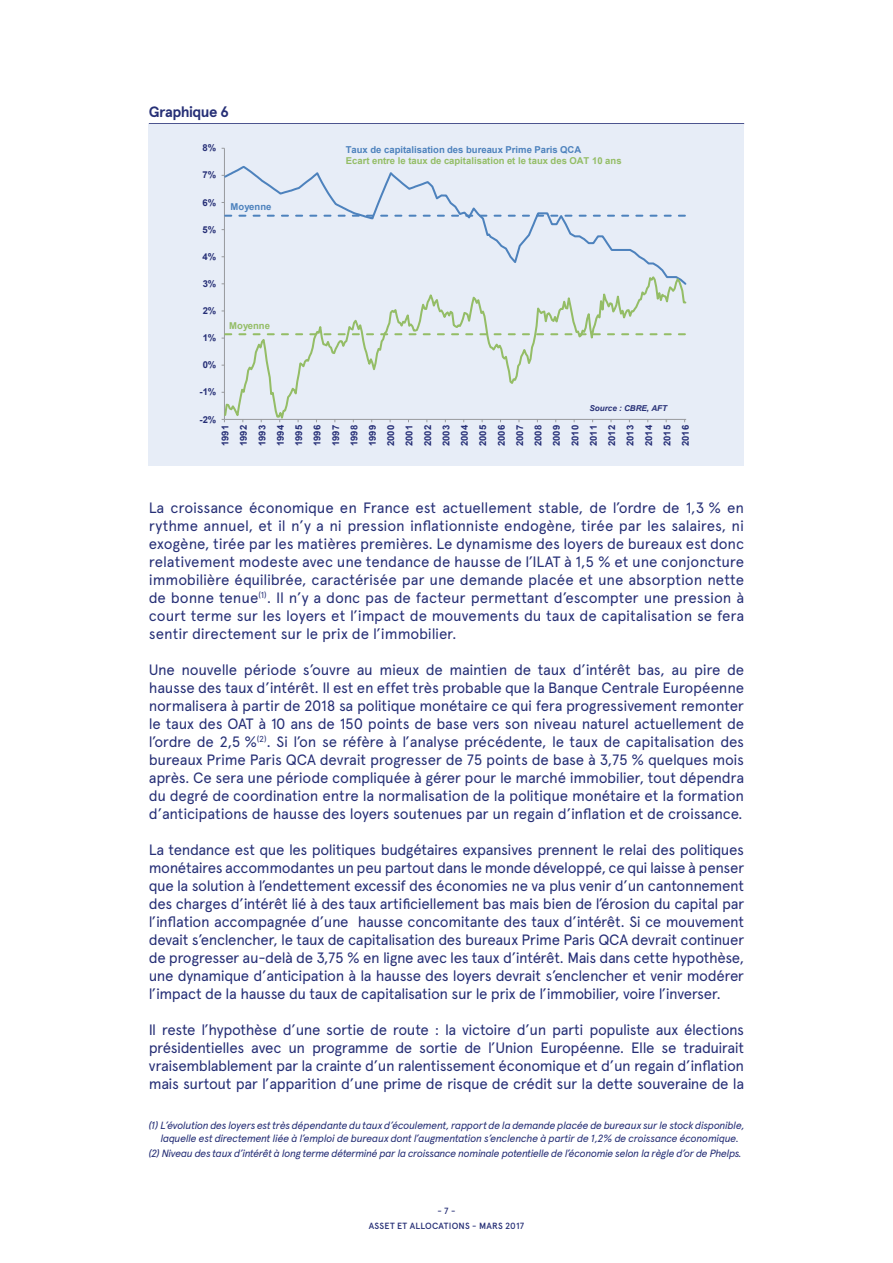
<style>
.page{position:relative;width:893px;height:1263px;background:#fff}
.page>*{position:absolute;margin:0;border:0;box-sizing:border-box;transform-origin:0 0}
.t1{font:15px/18px "Apercu";letter-spacing:-.025em;color:#262f76;text-align:justify}
.t2{font:700 15px "Apercu";letter-spacing:-.035em;color:#262f76}
.t3{font:italic 10.5px/12.8px "Apercu";letter-spacing:-.04em;color:#262f76;text-align:center}
.t4{font:700 9.45px/18.5px "Arial";color:#262f76;text-align:justify}
.t5{font:700 9.45px "Arial";color:#94bd66}
.t6{font:700 9.45px "Arial";color:#4d82bd}
.t7{font:500 9px/15px "Apercu";letter-spacing:.025em;color:#262f76;text-align:center}
.t8{font:italic 700 8.1px "Arial";color:#262f76}
</style>
<div class="page">
<hr style="left:149px;top:123px;width:595px;height:1px;background:#262f76">
<div style="left:149px;top:124px;width:595px;height:342px;background:#e7edf7"></div>
<hr style="left:224px;top:148px;width:1px;height:271px;background:#989a9d">
<svg style="left:222px;top:166px;width:464px;height:119px"></svg>
<svg style="left:225px;top:215px;width:460px;height:2px"></svg>
<svg style="left:223px;top:274px;width:464px;height:149px"></svg>
<svg style="left:222px;top:333px;width:463px;height:6px"></svg>
<p class="t2" style="left:149px;top:103px;width:82px">Graphique 6</p>
<p class="t4" style="left:203px;top:139px;width:15px">8%</p>
<p class="t4" style="left:203px;top:166px;width:15px">7%</p>
<p class="t4" style="left:203px;top:193px;width:15px">6%</p>
<p class="t4" style="left:203px;top:220px;width:15px">5%</p>
<p class="t4" style="left:203px;top:247px;width:15px">4%</p>
<p class="t4" style="left:203px;top:275px;width:15px">3%</p>
<p class="t4" style="left:203px;top:302px;width:15px">2%</p>
<p class="t4" style="left:203px;top:329px;width:15px">1%</p>
<p class="t4" style="left:203px;top:356px;width:15px">0%</p>
<p class="t4" style="left:200px;top:383px;width:18px">-1%</p>
<p class="t4" style="left:200px;top:410px;width:18px">-2%</p>
<p class="t6" style="left:231px;top:200px;width:42px">Moyenne</p>
<p class="t5" style="left:229px;top:319px;width:42px">Moyenne</p>
<p class="t6" style="left:346px;top:143px;width:237px">Taux de capitalisation des bureaux Prime Paris QCA</p>
<p class="t5" style="left:346px;top:154px;width:277px">Ecart entre le taux de capitalisation et le taux des OAT 10 ans</p>
<p class="t8" style="left:589px;top:403px;width:79px">Source : CBRE, AFT</p>
<p class="t4" style="left:216px;top:446px;width:23px;rotate:-90deg">1991<br>1992<br>1993<br>1994<br>1995<br>1996<br>1997<br>1998<br>1999<br>2000<br>2001<br>2002<br>2003<br>2004<br>2005<br>2006<br>2007<br>2008<br>2009<br>2010<br>2011<br>2012<br>2013<br>2014<br>2015<br>2016</p>
<p class="t1" style="left:149px;top:499px;width:597px">La croissance économique en France est actuellement stable, de l’ordre de 1,3 % en rythme annuel, et il n’y a ni pression inflationniste endogène, tirée par les salaires, ni exogène, tirée par les matières premières. Le dynamisme des loyers de bureaux est donc relativement modeste avec une tendance de hausse de l’ILAT à 1,5 % et une conjoncture immobilière équilibrée, caractérisée par une demande placée et une absorption nette de bonne tenue<sup>(1)</sup>. Il n’y a donc pas de facteur permettant d’escompter une pression à court terme sur les loyers et l’impact de mouvements du taux de capitalisation se fera sentir directement sur le prix de l’immobilier.</p>
<p class="t1" style="left:149px;top:661px;width:597px">Une nouvelle période s’ouvre au mieux de maintien de taux d’intérêt bas, au pire de hausse des taux d’intérêt. Il est en effet très probable que la Banque Centrale Européenne normalisera à partir de 2018 sa politique monétaire ce qui fera progressivement remonter le taux des OAT à 10 ans de 150 points de base vers son niveau naturel actuellement de l’ordre de 2,5 %<sup>(2)</sup>. Si l’on se réfère à l’analyse précédente, le taux de capitalisation des bureaux Prime Paris QCA devrait progresser de 75 points de base à 3,75 % quelques mois après. Ce sera une période compliquée à gérer pour le marché immobilier, tout dépendra du degré de coordination entre la normalisation de la politique monétaire et la formation d’anticipations de hausse des loyers soutenues par un regain d’inflation et de croissance.</p>
<p class="t1" style="left:149px;top:841px;width:597px">La tendance est que les politiques budgétaires expansives prennent le relai des politiques monétaires accommodantes un peu partout dans le monde développé, ce qui laisse à penser que la solution à l’endettement excessif des économies ne va plus venir d’un cantonnement des charges d’intérêt lié à des taux artificiellement bas mais bien de l’érosion du capital par l’inflation accompagnée d’une hausse concomitante des taux d’intérêt. Si ce mouvement devait s’enclencher, le taux de capitalisation des bureaux Prime Paris QCA devrait continuer de progresser au-delà de 3,75 % en ligne avec les taux d’intérêt. Mais dans cette hypothèse, une dynamique d’anticipation à la hausse des loyers devrait s’enclencher et venir modérer l’impact de la hausse du taux de capitalisation sur le prix de l’immobilier, voire l’inverser.</p>
<p class="t1" style="left:149px;top:1021px;width:597px">Il reste l’hypothèse d’une sortie de route : la victoire d’un parti populiste aux élections présidentielles avec un programme de sortie de l’Union Européenne. Elle se traduirait vraisemblablement par la crainte d’un ralentissement économique et d’un regain d’inflation mais surtout par l’apparition d’une prime de risque de crédit sur la dette souveraine de la</p>
<p class="t3" style="left:149px;top:1119px;width:598px">(1) L’évolution des loyers est très dépendante du taux d’écoulement, rapport de la demande placée de bureaux sur le stock disponible, laquelle est directement liée à l’emploi de bureaux dont l’augmentation s’enclenche à partir de 1,2% de croissance économique.</p>
<p class="t3" style="left:149px;top:1146px;width:594px">(2) Niveau des taux d’intérêt à long terme déterminé par la croissance nominale potentielle de l’économie selon la règle d’or de Phelps.</p>
<p class="t7" style="left:369px;top:1203px;width:157px">- 7 -<br>ASSET ET ALLOCATIONS - MARS 2017</p>
</div>
